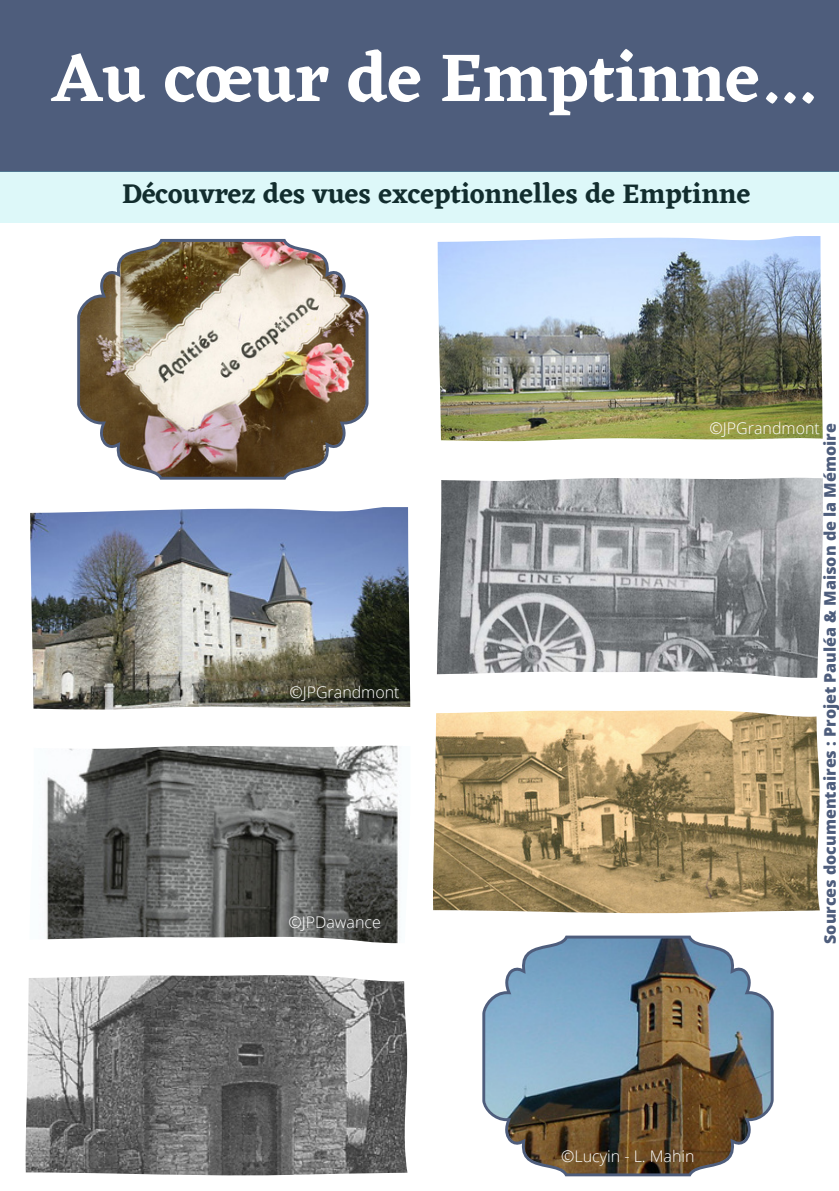
<style>
.page{position:relative;width:839px;height:1191px;background:#fff}
.page>*{position:absolute;margin:0;border:0;box-sizing:border-box;transform-origin:0 0}
.t1{font:600 70px "Eczar";color:#fff}
.t2{font:600 28px "Eczar";color:#000}
.t3{font:800 16px "Open Sans";color:#4e5d7c}
.t4{font:300 16px "Open Sans";color:#fff}
</style>
<div class="page">
<div style="left:0;top:0;width:838px;height:171px;background:#4e5d7c"></div>
<div style="left:0;top:172px;width:838px;height:51px;background:#ddf8f9"></div>
<img style="left:30px;top:507px;width:380px;height:203px">
<img style="left:46px;top:745px;width:352px;height:198px">
<img style="left:26px;top:975px;width:381px;height:201px">
<img style="left:437px;top:236px;width:385px;height:205px">
<img style="left:437px;top:477px;width:385px;height:201px">
<img style="left:433px;top:710px;width:386px;height:204px">
<img style="left:77px;top:239px;width:291px;height:241px">
<img style="left:482px;top:936px;width:291px;height:240px">
<p class="t1" style="left:52px;top:36px;width:763px">Au cœur de Emptinne...</p>
<p class="t2" style="left:122px;top:177px;width:629px">Découvrez des vues exceptionnelles de Emptinne</p>
<p class="t4" style="left:289px;top:681px;width:112px">©JPGrandmont</p>
<p class="t4" style="left:288px;top:911px;width:94px">©JPDawance</p>
<p class="t4" style="left:709px;top:417px;width:112px">©JPGrandmont</p>
<p class="t3" style="left:818px;top:944px;width:522px;rotate:-90deg">Sources documentaires : Projet Pauléa &amp; Maison de la Mémoire</p>
<p class="t4" style="left:561px;top:1145px;width:135px">©Lucyin - L. Mahin</p>
</div>
